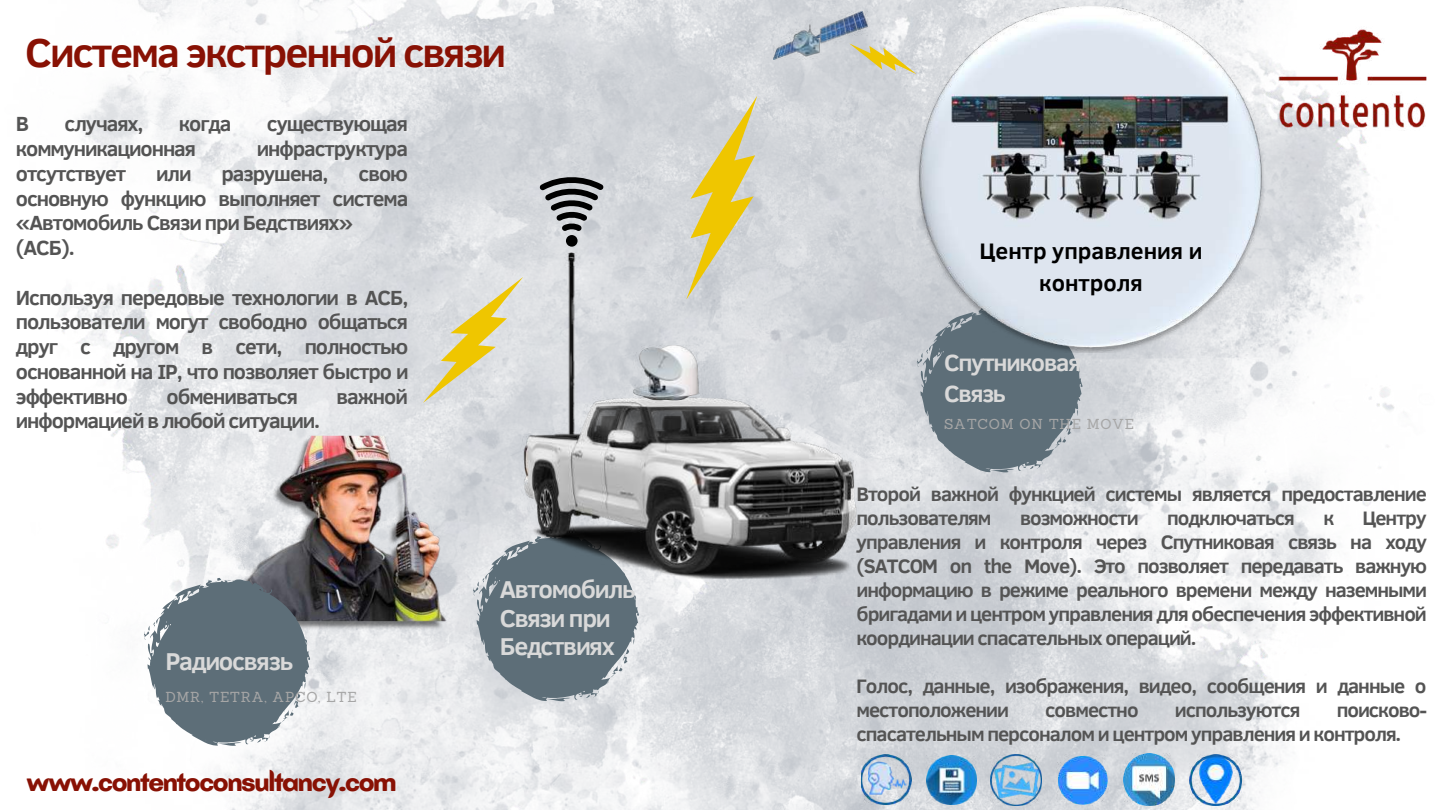
<style>
.page{position:relative;width:1440px;height:810px;background:#fff}
.page>*{position:absolute;margin:0;border:0;box-sizing:border-box;transform-origin:0 0}
.t1{font:700 41.3px "Clear Sans";letter-spacing:-.05em;color:#881104}
.t2{font:700 28.3px "Batangas";letter-spacing:-.05em;color:#881104}
.t3{font:700 25px/28.5px "Clear Sans";letter-spacing:-.05em;color:#d9d9d9}
.t4{font:700 24px/31.5px "Clear Sans";letter-spacing:-.05em;color:#d9d9d9}
.t5{font:700 23px/31.5px "Clear Sans";color:#000;text-align:center}
.t6{font:700 21px/24.8px "Clear Sans";letter-spacing:-.05em;color:#545454}
.t7{font:700 20px/24px "Clear Sans";letter-spacing:-.05em;color:#545454}
.t8{font:14.1px "Sanchez";letter-spacing:.05em;color:#a6a6a6}
</style>
<div class="page">
<img style="left:59px;top:0;width:1368px;height:810px">
<svg style="left:917px;top:353px;width:166px;height:119px;background:#76848d"></svg>
<img style="left:774px;top:12px;width:94px;height:47px">
<svg style="left:849px;top:30px;width:68px;height:57px;background:#d6d4bf"></svg>
<img style="left:1279px;top:27px;width:147px;height:104px">
<svg style="left:473px;top:534px;width:166px;height:167px;background:#87939b"></svg>
<img style="left:917px;top:3px;width:348px;height:350px">
<svg style="left:423px;top:275px;width:100px;height:130px;background:#dfd9b9"></svg>
<svg style="left:539px;top:175px;width:65px;height:72px;background:#999b9e"></svg>
<img style="left:927px;top:755px;width:49px;height:49px">
<img style="left:861px;top:755px;width:51px;height:50px">
<img style="left:991px;top:754px;width:51px;height:51px">
<img style="left:1056px;top:754px;width:52px;height:52px">
<img style="left:1123px;top:754px;width:52px;height:52px">
<img style="left:1190px;top:754px;width:52px;height:52px">
<img style="left:549px;top:252px;width:49px;height:105px">
<img style="left:517px;top:357px;width:348px;height:261px">
<img style="left:624px;top:336px;width:98px;height:66px">
<img style="left:185px;top:436px;width:288px;height:196px">
<svg style="left:144px;top:578px;width:166px;height:168px"></svg>
<svg style="left:633px;top:96px;width:177px;height:204px;background:#d6d4c1"></svg>
<h1 class="t1" style="left:25px;top:22px;width:482px">Система экстренной связи</h1>
<p class="t6" style="left:16px;top:111px;width:15px">В</p>
<p class="t6" style="left:65px;top:111px;width:80px">случаях,</p>
<p class="t6" style="left:179px;top:111px;width:54px">когда</p>
<p class="t6" style="left:267px;top:111px;width:142px">существующая</p>
<p class="t6" style="left:16px;top:135px;width:182px">коммуникационная</p>
<p class="t6" style="left:257px;top:135px;width:153px">инфраструктура</p>
<p class="t6" style="left:16px;top:160px;width:112px">отсутствует</p>
<p class="t6" style="left:156px;top:160px;width:37px">или</p>
<p class="t6" style="left:221px;top:160px;width:109px">разрушена,</p>
<p class="t6" style="left:16px;top:160px;width:394px;text-indent:343px">свою основную функцию выполняет система «Автомобиль Связи при Бедствиях» (АСБ).</p>
<p class="t6" style="left:16px;top:284px;width:394px;text-align:justify">Используя передовые технологии в АСБ, пользователи могут свободно общаться друг с другом в сети, полностью основанной на IP, что позволяет быстро и эффективно</p>
<p class="t6" style="left:167px;top:383px;width:133px">обмениваться</p>
<p class="t6" style="left:336px;top:383px;width:73px">важной</p>
<p class="t6" style="left:16px;top:408px;width:306px">информацией в любой ситуации.</p>
<p class="t3" style="left:165px;top:646px;width:129px">Радиосвязь</p>
<p class="t8" style="left:165px;top:688px;width:193px">DMR, TETRA, APCO, LTE</p>
<h2 class="t2" style="left:27px;top:765px;width:372px">www.contentoconsultancy.com</h2>
<p class="t3" style="left:500px;top:574px;width:137px">Автомобиль<br>Связи при<br>Бедствиях</p>
<p class="t5" style="left:980px;top:234px;width:224px">Центр управления и контроля</p>
<p class="t4" style="left:944px;top:345px;width:138px">Спутниковая<br>Связь</p>
<p class="t8" style="left:944px;top:415px;width:191px">SATCOM ON THE MOVE</p>
<p class="t7" style="left:857px;top:481px;width:572px">Второй важной функцией системы является предоставление пользователям</p>
<p class="t7" style="left:857px;top:505px;width:572px;text-align:justify;text-indent:506px">Центру управления и контроля через Спутниковая связь на ходу (SATCOM on the Move). Это позволяет передавать важную информацию в режиме реального времени между наземными бригадами и центром управления для обеспечения эффективной координации спасательных операций.</p>
<p class="t7" style="left:857px;top:673px;width:572px">Голос, данные, изображения, видео, сообщения и данные о местоположении</p>
<p class="t7" style="left:1020px;top:505px;width:120px">возможности</p>
<p class="t7" style="left:1167px;top:505px;width:129px">подключаться</p>
<p class="t7" style="left:1323px;top:505px;width:12px">к</p>
<p class="t7" style="left:857px;top:697px;width:572px;text-indent:480px">поисково&shy;спасательным персоналом и центром управления и контроля.</p>
<p class="t7" style="left:1045px;top:697px;width:95px">совместно</p>
<p class="t7" style="left:1175px;top:697px;width:127px">используются</p>
</div>
